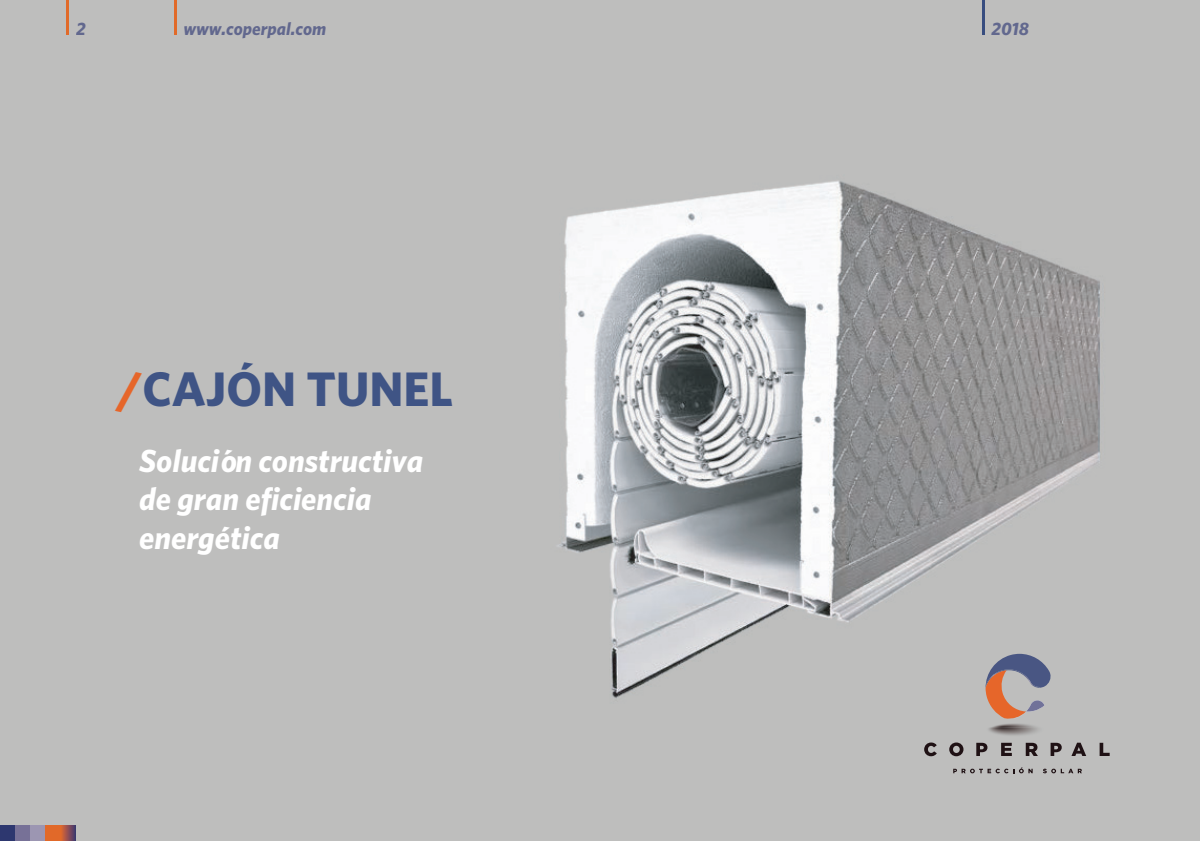
<style>
.page{position:relative;width:1200px;height:841px;background:#bebebd}
.page>*{position:absolute;margin:0;border:0;box-sizing:border-box;transform-origin:0 0}
.t1{font:700 48.4px "Whitney HTF";color:#3f5485}
.t2{font:italic 700 32px/38.4px "Whitney HTF";color:#fff}
.t3{font:italic 700 18px "Whitney HTF";color:#62688e}
.s1{color:#e6662a}
</style>
<div class="page">
<img style="left:557px;top:181px;width:543px;height:517px">
<svg style="left:924px;top:742px;width:13px;height:14px"></svg>
<svg style="left:949px;top:742px;width:14px;height:14px"></svg>
<svg style="left:976px;top:742px;width:11px;height:14px"></svg>
<svg style="left:1001px;top:742px;width:11px;height:14px"></svg>
<svg style="left:1026px;top:742px;width:12px;height:14px"></svg>
<svg style="left:1050px;top:742px;width:12px;height:14px"></svg>
<svg style="left:1071px;top:742px;width:15px;height:14px"></svg>
<svg style="left:1099px;top:742px;width:11px;height:14px"></svg>
<svg style="left:953px;top:767px;width:80px;height:6px"></svg>
<svg style="left:1043px;top:768px;width:39px;height:5px"></svg>
<img style="left:985px;top:654px;width:66px;height:34px">
<img style="left:985px;top:669px;width:54px;height:1px">
<svg style="left:985px;top:670px;width:59px;height:49px"></svg>
<img style="left:989px;top:727px;width:49px;height:8px">
<img style="left:993px;top:723px;width:42px;height:4px">
<hr style="left:67px;top:0;width:2px;height:35px;background:#e16a29">
<hr style="left:174px;top:0;width:2px;height:35px;background:#e16a29">
<hr style="left:982px;top:0;width:2px;height:35px;background:#384d7f">
<div style="left:15px;top:825px;width:15px;height:15px;background:#777197"></div>
<div style="left:0;top:825px;width:15px;height:15px;background:#2d376f"></div>
<div style="left:30px;top:825px;width:15px;height:15px;background:#9c96b2"></div>
<div style="left:45px;top:825px;width:16px;height:15px;background:#e16929"></div>
<svg style="left:61px;top:825px;width:15px;height:15px"></svg>
<p class="t3" style="left:76px;top:18px;width:11px">2</p>
<p class="t3" style="left:183px;top:18px;width:144px">www.coperpal.com</p>
<p class="t3" style="left:991px;top:18px;width:39px">2018</p>
<h1 class="t1" style="left:117px;top:359px;width:338px"><span class="s1">/</span>CAJÓN TUNEL</h1>
<p class="t2" style="left:139px;top:441px;width:285px">Solución constructiva de gran eficiencia energética</p>
</div>
